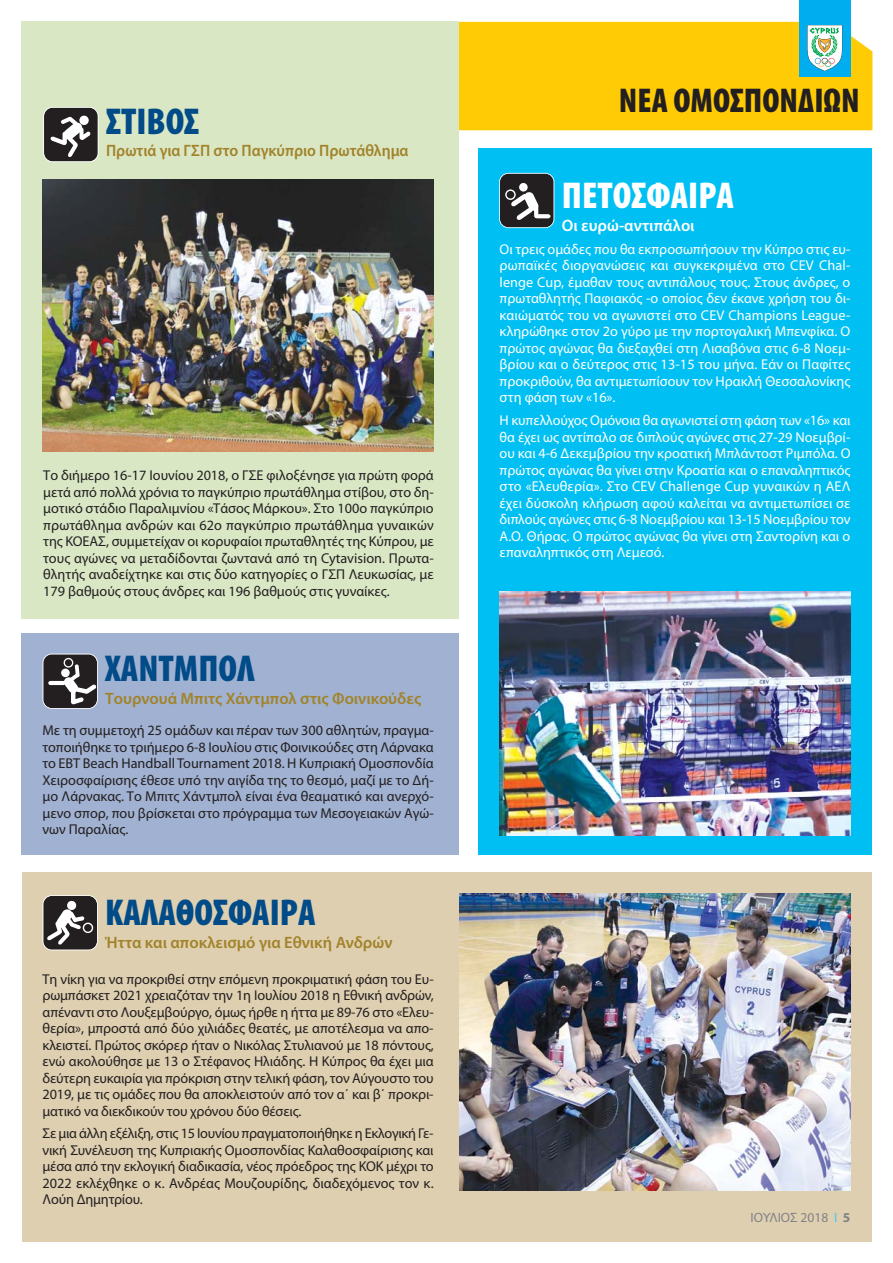
<style>
.page{position:relative;width:893px;height:1263px;background:#fff}
.page>*{position:absolute;margin:0;border:0;box-sizing:border-box;transform-origin:0 0}
.t1{font:700 37.5px "Myriad Condensed Greek";color:#004b88}
.t2{font:700 37.5px "Myriad Condensed Greek";color:#fff}
.t3{font:700 34.5px "Myriad Condensed Greek";color:#231f20}
.t4{font:600 16.5px "Myriad Pro";color:#a2832a}
.t5{font:600 16.5px "Myriad Pro";color:#a2832a;scale:.95 1}
.t6{font:600 16.5px "Myriad Pro";color:#fff}
.t7{font:14.25px/16.5px "Myriad Pro";color:#231f20;text-align:justify}
.t8{font:14.25px/16.5px "Myriad Pro";color:#fff;text-align:justify}
.t9{font:13.5px "Myriad Pro";color:#808285}
.s1{color:#44c8f5}
.s2{font-weight:700}
</style>
<div class="page">
<div style="left:22px;top:872px;width:850px;height:370px;background:#decfb0"></div>
<svg style="left:43px;top:896px;width:54px;height:54px;background:#595656"></svg>
<div style="left:43px;top:895px;width:55px;height:55px;border:2px solid #fff;border-radius:9px"></div>
<img style="left:459px;top:894px;width:391px;height:297px">
<div style="left:459px;top:22px;width:413px;height:108px;background:#ffcb04"></div>
<div style="left:21px;top:21px;width:438px;height:598px;background:#d9e7c5"></div>
<div style="left:478px;top:149px;width:394px;height:706px;background:#00c0f3"></div>
<svg style="left:500px;top:174px;width:54px;height:53px;background:#4c4b4c"></svg>
<div style="left:519px;top:183px;width:9px;height:9px;background:#fff;border-radius:50%"></div>
<div style="left:499px;top:173px;width:55px;height:55px;border:2px solid #fff;border-radius:9px"></div>
<svg style="left:46px;top:110px;width:50px;height:49px;background:#565354"></svg>
<div style="left:43px;top:107px;width:56px;height:55px;border:2px solid #fff;border-radius:9px"></div>
<div style="left:21px;top:633px;width:438px;height:221px;background:#a0b1d1"></div>
<svg style="left:43px;top:654px;width:54px;height:54px;background:#555254"></svg>
<div style="left:43px;top:654px;width:55px;height:55px;border:2px solid #fff;border-radius:9px"></div>
<div style="left:799px;top:0;width:51px;height:77px;background:#00aeef"></div>
<svg style="left:807px;top:25px;width:35px;height:46px;background:#afd7cc"></svg>
<img style="left:43px;top:180px;width:391px;height:271px">
<img style="left:500px;top:591px;width:350px;height:244px">
<h1 class="t1" style="left:106px;top:108px;width:95px">ΣΤΙΒΟΣ</h1>
<p class="t5" style="left:106px;top:141px;width:320px">Πρωτιά για ΓΣΠ στο Παγκύπριο Πρωτάθλημα</p>
<p class="t7" style="left:43px;top:468px;width:392px">Το διήμερο 16-17 Ιουνίου 2018, ο ΓΣΕ φιλοξένησε για πρώτη φορά μετά από πολλά χρόνια το παγκύπριο πρωτάθλημα στίβου, στο δη&shy;μοτικό στάδιο Παραλιμνίου «Τάσος Μάρκου». Στο 100ο παγκύπριο πρωτάθλημα ανδρών και 62ο παγκύπριο πρωτάθλημα γυναικών της ΚΟΕΑΣ, συμμετείχαν οι κορυφαίοι πρωταθλητές της Κύπρου, με τους αγώνες να μεταδίδονται ζωντανά από τη Cytavision. Πρωτα&shy;θλητής αναδείχτηκε και στις δύο κατηγορίες ο ΓΣΠ Λευκωσίας, με 179 βαθμούς στους άνδρες και 196 βαθμούς στις γυναίκες.</p>
<h1 class="t1" style="left:105px;top:656px;width:151px">ΧΑΝΤΜΠΟΛ</h1>
<p class="t4" style="left:105px;top:688px;width:317px">Τουρνουά Μπιτς Χάντμπολ στις Φοινικούδες</p>
<p class="t7" style="left:43px;top:723px;width:393px">Με τη συμμετοχή 25 ομάδων και πέραν των 300 αθλητών, πραγμα&shy;τοποιήθηκε το τριήμερο 6-8 Ιουλίου στις Φοινικούδες στη Λάρνακα το EBT Beach Handball Tournament 2018. Η Κυπριακή Ομοσπονδία Χειροσφαίρισης έθεσε υπό την αιγίδα της το θεσμό, μαζί με το Δή&shy;μο Λάρνακας. Το Μπιτς Χάντμπολ είναι ένα θεαματικό και ανερχό&shy;μενο σπορ, που βρίσκεται στο πρόγραμμα των Μεσογειακών Αγώ&shy;νων Παραλίας.</p>
<h1 class="t1" style="left:105px;top:900px;width:212px">ΚΑΛΑΘΟΣΦΑΙΡΑ</h1>
<p class="t4" style="left:105px;top:933px;width:289px">Ήττα και αποκλεισμό για Εθνική Ανδρών</p>
<p class="t7" style="left:43px;top:972px;width:393px">Τη νίκη για να προκριθεί στην επόμενη προκριματική φάση του Ευ&shy;ρωμπάσκετ 2021 χρειαζόταν την 1η Ιουλίου 2018 η Εθνική ανδρών, απέναντι στο Λουξεμβούργο, όμως ήρθε η ήττα με 89-76 στο «Ελευ&shy;θερία», μπροστά από δύο χιλιάδες θεατές, με αποτέλεσμα να απο&shy;κλειστεί. Πρώτος σκόρερ ήταν ο Νικόλας Στυλιανού με 18 πόντους, ενώ ακολούθησε με 13 ο Στέφανος Ηλιάδης. Η Κύπρος θα έχει μια δεύτερη ευκαιρία για πρόκριση στην τελική φάση, τον Αύγουστο του 2019, με τις ομάδες που θα αποκλειστούν από τον α΄ και β΄ προκρι&shy;ματικό να διεκδικούν του χρόνου δύο θέσεις.</p>
<p class="t7" style="left:43px;top:1126px;width:393px">Σε μια άλλη εξέλιξη, στις 15 Ιουνίου πραγματοποιήθηκε η Εκλογική Γε&shy;νική Συνέλευση της Κυπριακής Ομοσπονδίας Καλαθοσφαίρισης και μέσα από την εκλογική διαδικασία, νέος πρόεδρος της ΚΟΚ μέχρι το 2022 εκλέχθηκε ο κ. Ανδρέας Μουζουρίδης, διαδεχόμενος τον κ.<br>Λούη Δημητρίου.</p>
<h2 class="t3" style="left:619px;top:88px;width:242px">ΝΕΑ ΟΜΟΣΠΟΝΔΙΩΝ</h2>
<h1 class="t2" style="left:562px;top:183px;width:174px">ΠΕΤΟΣΦΑΙΡΑ</h1>
<p class="t6" style="left:562px;top:215px;width:134px">Οι ευρώ-αντιπάλοι</p>
<p class="t8" style="left:500px;top:242px;width:352px">Οι τρεις ομάδες που θα εκπροσωπήσουν την Κύπρο στις ευ&shy;ρωπαϊκές διοργανώσεις και συγκεκριμένα στο CEV Chal&shy;lenge Cup, έμαθαν τους αντιπάλους τους. Στους άνδρες, ο πρωταθλητής Παφιακός -ο οποίος δεν έκανε χρήση του δι&shy;καιώματός του να αγωνιστεί στο CEV Champions League&shy;κληρώθηκε στον 2ο γύρο με την πορτογαλική Μπενφίκα. Ο πρώτος αγώνας θα διεξαχθεί στη Λισαβόνα στις 6-8 Νοεμ&shy;βρίου και ο δεύτερος στις 13-15 του μήνα. Εάν οι Παφίτες προκριθούν, θα αντιμετωπίσουν τον Ηρακλή Θεσσαλονίκης στη φάση των «16».</p>
<p class="t8" style="left:500px;top:413px;width:352px">Η κυπελλούχος Ομόνοια θα αγωνιστεί στη φάση των «16» και θα έχει ως αντίπαλο σε διπλούς αγώνες στις 27-29 Νοεμβρί&shy;ου και 4-6 Δεκεμβρίου την κροατική Μπλάντοστ Ριμπόλα. O πρώτος αγώνας θα γίνει στην Κροατία και ο επαναληπτικός στο «Ελευθερία». Στο CEV Challenge Cup γυναικών η ΑΕΛ έχει δύσκολη κλήρωση αφού καλείται να αντιμετωπίσει σε διπλούς αγώνες στις 6-8 Νοεμβρίου και 13-15 Νοεμβρίου τον Α.Ο. Θήρας. Ο πρώτος αγώνας θα γίνει στη Σαντορίνη και ο επαναληπτικός στη Λεμεσό.</p>
<p class="t9" style="left:750px;top:1212px;width:102px">ΙΟΥΛΙΟΣ 2018 <span class="s1">I</span> <span class="s2">5</span></p>
</div>
